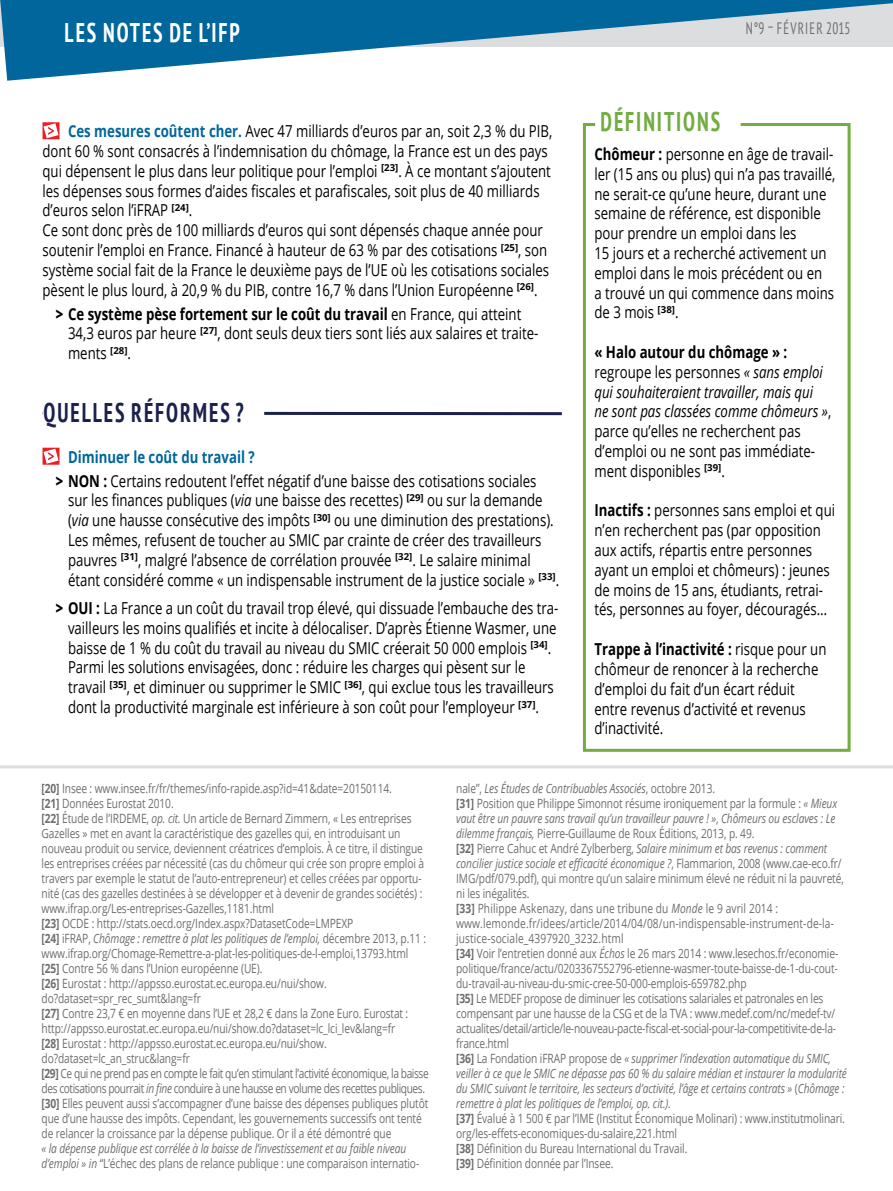
<style>
.page{position:relative;width:893px;height:1191px;background:#fff}
.page>*{position:absolute;margin:0;border:0;box-sizing:border-box;transform-origin:0 0}
.t1{font:700 condensed 27px "PT Sans";letter-spacing:.09em;color:#1b204d;scale:.8 1}
.t2{font:700 condensed 27px "PT Sans";letter-spacing:.09em;color:#fff;scale:.8 1}
.t3{font:700 condensed 27px "PT Sans";letter-spacing:.09em;color:#72ac42;scale:.8 1}
.t4{font:16.5px/19.8px "Open Sans";color:#000;scale:.8 1}
.t5{font:condensed 16.5px "PT Sans";letter-spacing:.09em;color:#6d6e71;scale:.8 1}
.t6{font:12.75px/15px "Open Sans";letter-spacing:-.01em;color:#6d6e71;scale:.8 1}
.t7{font:italic 12.75px/15px "Open Sans";letter-spacing:-.01em;color:#6d6e71;scale:.8 1}
.s1{font-weight:700;color:#00669c}
.s2{font-weight:800}
.s3{font-weight:700}
.s4{font-style:italic}
.s5{font-style:normal}
</style>
<div class="page">
<svg style="left:0;top:0;width:893px;height:81px;fill:#00669c"></svg>
<svg style="left:43px;top:122px;width:17px;height:17px"></svg>
<svg style="left:43px;top:448px;width:17px;height:17px"></svg>
<svg style="left:42px;top:411px;width:520px;height:5px"></svg>
<div style="left:43px;top:400px;width:221px;height:26px;background:#fff"></div>
<hr style="left:0;top:765px;width:893px;height:3px;background:#dcddde">
<div style="left:583px;top:123px;width:267px;height:629px;border:3px solid #72ac42"></div>
<div style="left:595px;top:103px;width:146px;height:36px;background:#fff"></div>
<h1 class="t2" style="left:65px;top:14px;width:219px">LES NOTES DE L’IFP</h1>
<p class="t5" style="left:746px;top:17px;width:132px">N°9 – FÉVRier 2015</p>
<p class="t4" style="left:43px;top:121px;width:639px;text-indent:26px"><span class="s1">Ces mesures coûtent cher.</span> Avec 47 milliards d’euros par an, soit 2,3 % du PIB, dont 60 % sont consacrés à l’indemnisation du chômage, la France est un des pays qui dépensent le plus dans leur politique pour l’emploi <sup>[23]</sup>. À ce montant s’ajoutent les dépenses sous formes d’aides fiscales et parafiscales, soit plus de 40 milliards d’euros selon l’iFRAP <sup>[24]</sup>.<br>Ce sont donc près de 100 milliards d’euros qui sont dépensés chaque année pour soutenir l’emploi en France. Financé à hauteur de 63 % par des cotisations <sup>[25]</sup>, son système social fait de la France le deuxième pays de l’UE où les cotisations sociales pèsent le plus lourd, à 20,9 % du PIB, contre 16,7 % dans l’Union Européenne <sup>[26]</sup>.</p>
<p class="t4" style="left:68px;top:303px;width:589px;text-indent:-12px"><span class="s2">&gt;</span> <span class="s3">Ce système pèse fortement sur le coût du travail</span> en France, qui atteint<br>34,3 euros par heure <sup>[27]</sup>, dont seuls deux tiers sont liés aux salaires et traite&shy;ments <sup>[28]</sup>.</p>
<h1 class="t1" style="left:43px;top:394px;width:48px">QUELLES</h1>
<h1 class="t1" style="left:131px;top:394px;width:61px">RÉFORMES</h1>
<h1 class="t1" style="left:236px;top:394px;width:12px">?</h1>
<p class="t4" style="left:56px;top:444px;width:602px;line-height:24px;text-indent:12px"><span class="s1">Diminuer le coût du travail ?<br></span><span class="s2">&gt;</span> <span class="s3">NON :</span> Certains redoutent l’effet négatif d’une baisse des cotisations sociales</p>
<p class="t4" style="left:68px;top:490px;width:615px">sur les finances publiques (<span class="s4">via</span> une baisse des recettes) <sup>[29]</sup> ou sur la demande (<span class="s4">via</span> une hausse consécutive des impôts <sup>[30]</sup> ou une diminution des prestations).<br>Les mêmes, refusent de toucher au SMIC par crainte de créer des travailleurs pauvres <sup>[31]</sup>, malgré l’absence de corrélation prouvée <sup>[32]</sup>. Le salaire minimal étant considéré comme « un indispensable instrument de la justice sociale » <sup>[33]</sup>.</p>
<p class="t4" style="left:68px;top:597px;width:615px;text-indent:-12px"><span class="s2">&gt;</span> <span class="s3">OUI :</span> La France a un coût du travail trop élevé, qui dissuade l’embauche des tra&shy;vailleurs les moins qualifiés et incite à délocaliser. D’après Étienne Wasmer, une baisse de 1 % du coût du travail au niveau du SMIC créerait 50 000 emplois <sup>[34]</sup>.<br>Parmi les solutions envisagées, donc : réduire les charges qui pèsent sur le travail <sup>[35]</sup>, et diminuer ou supprimer le SMIC <sup>[36]</sup>, qui exclue tous les travailleurs dont la productivité marginale est inférieure à son coût pour l’employeur <sup>[37]</sup>.</p>
<h1 class="t3" style="left:600px;top:104px;width:151px">DÉFINITIONS</h1>
<p class="t4" style="left:594px;top:144px;width:303px"><span class="s3">Chômeur :</span> personne en âge de travail&shy;ler (15 ans ou plus) qui n’a pas travaillé, ne serait-ce qu’une heure, durant une semaine de référence, est disponible pour prendre un emploi dans les<br>15 jours et a recherché activement un emploi dans le mois précédent ou en<br>a trouvé un qui commence dans moins de 3 mois <sup>[38]</sup>.</p>
<p class="t4" style="left:594px;top:342px;width:298px"><span class="s3">« Halo autour du chômage » : </span>regroupe les personnes <span class="s4">« sans emploi qui souhaiteraient travailler, mais qui ne sont pas classées comme chômeurs »</span>, parce qu’elles ne recherchent pas d’emploi ou ne sont pas immédiate&shy;ment disponibles <sup>[39]</sup>.</p>
<p class="t4" style="left:594px;top:500px;width:302px"><span class="s3">Inactifs :</span> personnes sans emploi et qui n’en recherchent pas (par opposition aux actifs, répartis entre personnes ayant un emploi et chômeurs) : jeunes de moins de 15 ans, étudiants, retrai&shy;tés, personnes au foyer, découragés…</p>
<p class="t4" style="left:594px;top:639px;width:291px"><span class="s3">Trappe à l’inactivité :</span> risque pour un chômeur de renoncer à la recherche d’emploi du fait d’un écart réduit entre revenus d’activité et revenus d’inactivité.</p>
<p class="t6" style="left:42px;top:780px;width:485px"><span class="s3">[20]</span> Insee : www.insee.fr/fr/themes/info-rapide.asp?id=41&amp;date=20150114.<br><span class="s3">[21]</span> Données Eurostat 2010.<br><span class="s3">[22]</span> Étude de l’IRDEME, <span class="s4">op. cit.</span> Un article de Bernard Zimmern, « Les entreprises Gazelles » met en avant la caractéristique des gazelles qui, en introduisant un nouveau produit ou service, deviennent créatrices d’emplois. À ce titre, il distingue les entreprises créées par nécessité (cas du chômeur qui crée son propre emploi à travers par exemple le statut de l’auto-entrepreneur) et celles créées par opportu&shy;nité (cas des gazelles destinées à se développer et à devenir de grandes sociétés) : www.ifrap.org/Les-entreprises-Gazelles,1181.html<br><span class="s3">[23]</span> OCDE : http://stats.oecd.org/Index.aspx?DatasetCode=LMPEXP<br><span class="s3">[24]</span> iFRAP, <span class="s4">Chômage : remettre à plat les politiques de l’emploi,</span> décembre 2013, p.11 : www.ifrap.org/Chomage-Remettre-a-plat-les-politiques-de-l-emploi,13793.html <span class="s3">[25]</span> Contre 56 % dans l’Union européenne (UE).<br><span class="s3">[26]</span> Eurostat : http://appsso.eurostat.ec.europa.eu/nui/show. do?dataset=spr_rec_sumt&amp;lang=fr<br><span class="s3">[27]</span> Contre 23,7 € en moyenne dans l’UE et 28,2 € dans la Zone Euro. Eurostat : http://appsso.eurostat.ec.europa.eu/nui/show.do?dataset=lc_lci_lev&amp;lang=fr<br><span class="s3">[28]</span> Eurostat : http://appsso.eurostat.ec.europa.eu/nui/show. do?dataset=lc_an_struc&amp;lang=fr<br><span class="s3">[29]</span> Ce qui ne prend pas en compte le fait qu’en stimulant l’activité économique, la baisse des cotisations pourrait <span class="s4">in fine</span> conduire à une hausse en volume des recettes publiques. <span class="s3">[30]</span> Elles peuvent aussi s’accompagner d’une baisse des dépenses publiques plutôt que d’une hausse des impôts. Cependant, les gouvernements successifs ont tenté de relancer la croissance par la dépense publique. Or il a été démontré que</p>
<p class="t7" style="left:42px;top:1140px;width:474px">« la dépense publique est corrélée à la baisse de l’investissement et au faible niveau d’emploi » in <span class="s5">“L’échec des plans de relance publique : une comparaison internatio-</span></p>
<p class="t6" style="left:456px;top:780px;width:490px">nale”, <span class="s4">Les Études de Contribuables Associés</span>, octobre 2013.<br><span class="s3">[31]</span> Position que Philippe Simonnot résume ironiquement par la formule : <span class="s4">« Mieux vaut être un pauvre sans travail qu’un travailleur pauvre ! »</span>, <span class="s4">Chômeurs ou esclaves : Le dilemme français,</span> Pierre-Guillaume de Roux Éditions, 2013, p. 49.<br><span class="s3">[32]</span> Pierre Cahuc et André Zylberberg, <span class="s4">Salaire minimum et bas revenus : comment concilier justice sociale et efficacité économique ?</span>, Flammarion, 2008 (www.cae-eco.fr/ IMG/pdf/079.pdf), qui montre qu’un salaire minimum élevé ne réduit ni la pauvreté, ni les inégalités.<br><span class="s3">[33]</span> Philippe Askenazy, dans une tribune du <span class="s4">Monde</span> le 9 avril 2014 : www.lemonde.fr/idees/article/2014/04/08/un-indispensable-instrument-de-la&shy;justice-sociale_4397920_3232.html<br><span class="s3">[34]</span> Voir l’entretien donné aux <span class="s4">Échos</span> le 26 mars 2014 : www.lesechos.fr/economie&shy;politique/france/actu/0203367552796-etienne-wasmer-toute-baisse-de-1-du-cout&shy;du-travail-au-niveau-du-smic-cree-50-000-emplois-659782.php<br><span class="s3">[35]</span> Le MEDEF propose de diminuer les cotisations salariales et patronales en les compensant par une hausse de la CSG et de la TVA : www.medef.com/nc/medef-tv/ actualites/detail/article/le-nouveau-pacte-fiscal-et-social-pour-la-competitivite-de-la&shy;france.html<br><span class="s3">[36]</span> La Fondation iFRAP propose de <span class="s4">« supprimer l’indexation automatique du SMIC, veiller à ce que le SMIC ne dépasse pas 60 % du salaire médian et instaurer la modularité du SMIC suivant le territoire, les secteurs d’activité, l’âge et certains contrats »</span> (<span class="s4">Chômage : remettre à plat les politiques de l’emploi, op. cit.).<br></span><span class="s3">[37]</span> Évalué à 1 500 € par l’IME (Institut Économique Molinari) : www.institutmolinari. org/les-effets-economiques-du-salaire,221.html<br><span class="s3">[38]</span> Définition du Bureau International du Travail.<br><span class="s3">[39]</span> Définition donnée par l’Insee.</p>
</div>
